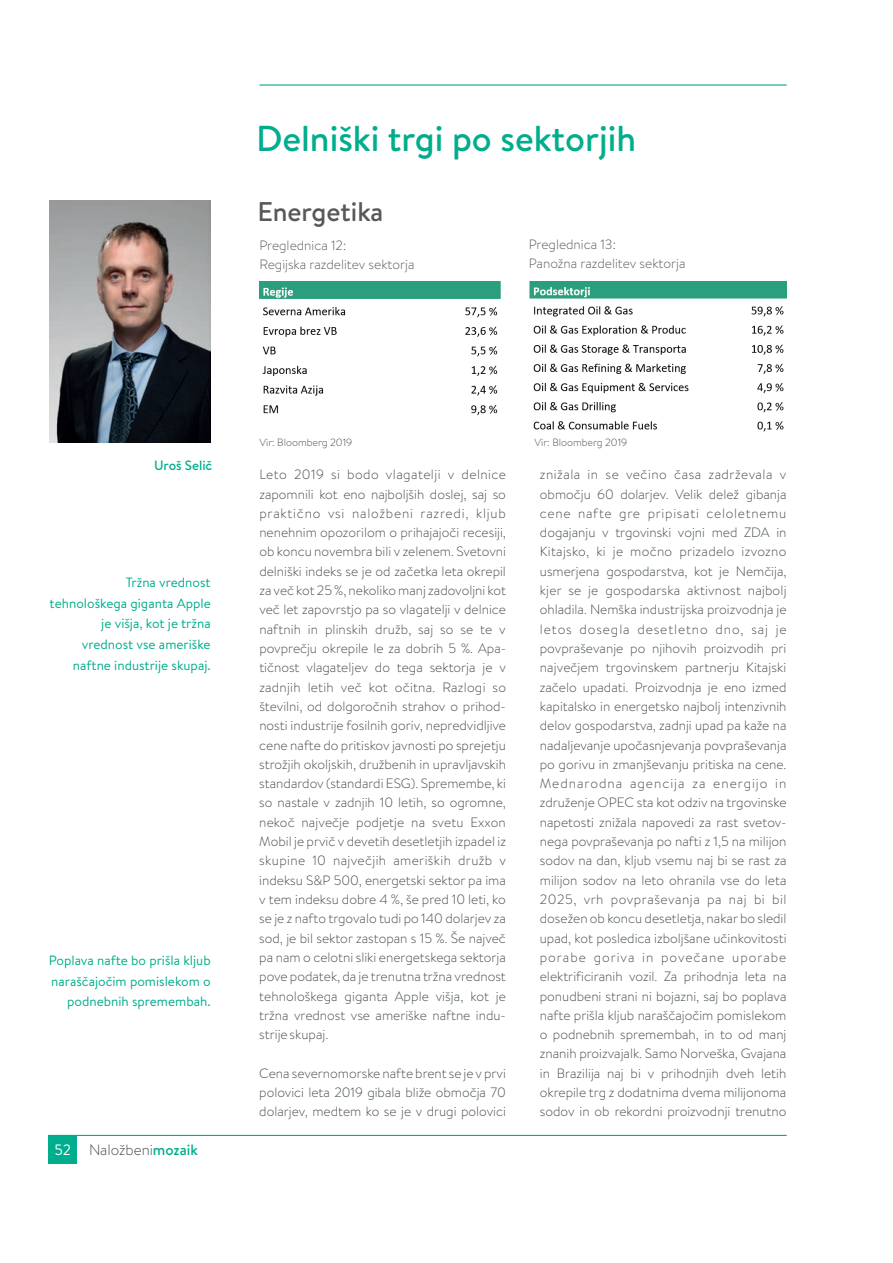
<style>
.page{position:relative;width:893px;height:1263px;background:#fff}
.page>*{position:absolute;margin:0;border:0;box-sizing:border-box;transform-origin:0 0}
.t1{font:500 36px "Brandon Text";color:#00ad8c}
.t2{font:500 27px "Brandon Text";color:#57585a}
.t3{font:300 15px "Brandon Text";color:#41494e}
.t4{font:300 13.5px/19.4px "Brandon Text";color:#41494e;text-align:justify}
.t5{font:13.5px/20.7px "Brandon Text";color:#00ad8c;text-align:right}
.t6{font:300 13.5px/19.4px "Brandon Text";color:#57585a}
.t7{font:500 13.5px "Brandon Text";color:#00ad8c}
.t8{font:300 10.5px "Brandon Text";color:#41494e}
.s1{font-weight:400;color:#fff}
.s2{font-weight:500;color:#00ad8c}
</style>
<div class="page">
<img style="left:259px;top:281px;width:528px;height:151px">
<hr style="left:259px;top:84px;width:528px;height:2px;background:#00ad8c">
<div style="left:49px;top:1135px;width:28px;height:28px;background:#00ad8c"></div>
<hr style="left:49px;top:1135px;width:738px;height:1px;background:#00ad8c">
<img style="left:49px;top:200px;width:161px;height:243px">
<h1 class="t1" style="left:256px;top:126px;width:381px">Delniški trgi po sektorjih</h1>
<h2 class="t2" style="left:258px;top:202px;width:127px">Energetika</h2>
<p class="t6" style="left:259px;top:238px;width:157px">Preglednica 12:<br>Regijska razdelitev sektorja</p>
<p class="t6" style="left:529px;top:236px;width:158px">Preglednica 13:<br>Panožna razdelitev sektorja</p>
<p class="t7" style="left:154px;top:460px;width:60px">Uroš Selič</p>
<p class="t5" style="left:50px;top:574px;width:163px">Tržna vrednost tehnološkega giganta Apple je višja, kot je tržna vrednost vse ameriške naftne industrije skupaj.</p>
<p class="t5" style="left:49px;top:952px;width:163px">Poplava nafte bo prišla kljub naraščajočim pomislekom o podnebnih spremembah.</p>
<p class="t3" style="left:54px;top:1144px;width:145px"><span class="s1">52</span> Naložbeni<span class="s2">mozaik</span></p>
<p class="t8" style="left:259px;top:439px;width:94px">Vir: Bloomberg 2019</p>
<p class="t8" style="left:534px;top:439px;width:94px">Vir: Bloomberg 2019</p>
<p class="t4" style="left:259px;top:467px;width:248px">Leto 2019 si bodo vlagatelji v delnice zapomnili kot eno najboljših doslej, saj so praktično vsi naložbeni razredi, kljub nenehnim opozorilom o prihajajoči recesiji, ob koncu novembra bili v zelenem. Svetovni delniški indeks se je od začetka leta okrepil za več kot 25 %, nekoliko manj zadovoljni kot več let zapovrstjo pa so vlagatelji v delnice naftnih in plinskih družb, saj so se te v povprečju okrepile le za dobrih 5 %. Apa&shy;tičnost vlagateljev do tega sektorja je v zadnjih letih več kot očitna. Razlogi so številni, od dolgoročnih strahov o prihod&shy;nosti industrije fosilnih goriv, nepredvidljive cene nafte do pritiskov javnosti po sprejetju strožjih okoljskih, družbenih in upravljavskih standardov (standardi ESG). Spremembe, ki so nastale v zadnjih 10 letih, so ogromne, nekoč največje podjetje na svetu Exxon Mobil je prvič v devetih desetletjih izpadel iz skupine 10 največjih ameriških družb v indeksu S&amp;P 500, energetski sektor pa ima v tem indeksu dobre 4 %, še pred 10 leti, ko se je z nafto trgovalo tudi po 140 dolarjev za sod, je bil sektor zastopan s 15 %. Še največ pa nam o celotni sliki energetskega sektorja pove podatek, da je trenutna tržna vrednost tehnološkega giganta Apple višja, kot je tržna vrednost vse ameriške naftne indu&shy;strije skupaj.</p>
<p class="t4" style="left:259px;top:1065px;width:248px">Cena severnomorske nafte brent se je v prvi polovici leta 2019 gibala bliže območja 70 dolarjev, medtem ko se je v drugi polovici</p>
<p class="t4" style="left:540px;top:467px;width:248px">znižala in se večino časa zadrževala v območju 60 dolarjev. Velik delež gibanja cene nafte gre pripisati celoletnemu dogajanju v trgovinski vojni med ZDA in Kitajsko, ki je močno prizadelo izvozno usmerjena gospodarstva, kot je Nemčija, kjer se je gospodarska aktivnost najbolj ohladila. Nemška industrijska proizvodnja je letos dosegla desetletno dno, saj je povpraševanje po njihovih proizvodih pri največjem trgovinskem partnerju Kitajski začelo upadati. Proizvodnja je eno izmed kapitalsko in energetsko najbolj intenzivnih delov gospodarstva, zadnji upad pa kaže na nadaljevanje upočasnjevanja povpraševanja po gorivu in zmanjševanju pritiska na cene.<br>Mednarodna agencija za energijo in združenje OPEC sta kot odziv na trgovinske napetosti znižala napovedi za rast svetov&shy;nega povpraševanja po nafti z 1,5 na milijon sodov na dan, kljub vsemu naj bi se rast za milijon sodov na leto ohranila vse do leta 2025, vrh povpraševanja pa naj bi bil dosežen ob koncu desetletja, nakar bo sledil upad, kot posledica izboljšane učinkovitosti porabe goriva in povečane uporabe elektrificiranih vozil. Za prihodnja leta na ponudbeni strani ni bojazni, saj bo poplava nafte prišla kljub naraščajočim pomislekom o podnebnih spremembah, in to od manj znanih proizvajalk. Samo Norveška, Gvajana in Brazilija naj bi v prihodnjih dveh letih okrepile trg z dodatnima dvema milijonoma sodov in ob rekordni proizvodnji trenutno</p>
</div>
